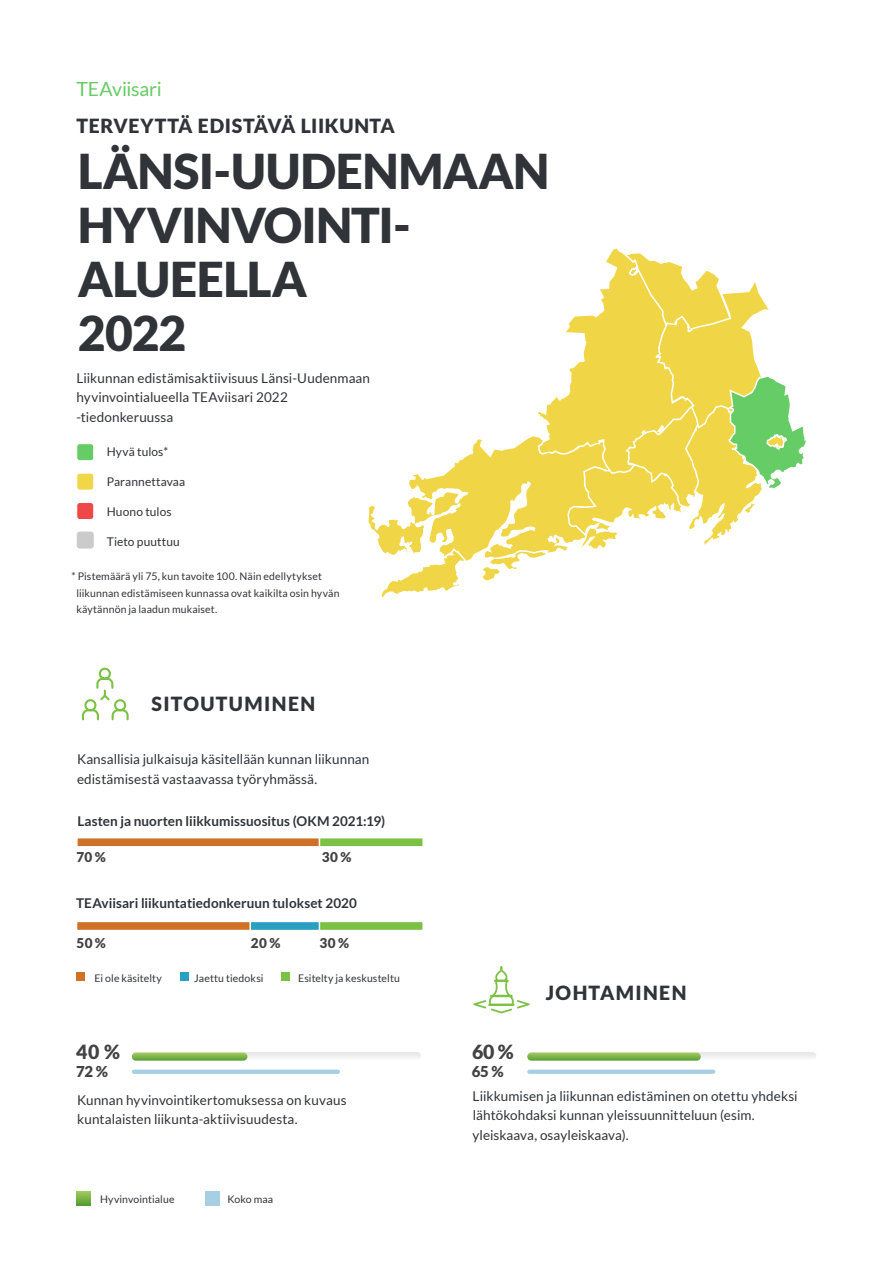
<style>
.page{position:relative;width:893px;height:1263px;background:#fff}
.page>*{position:absolute;margin:0;border:0;box-sizing:border-box;transform-origin:0 0}
.t1{font:900 48px/54px "Lato";letter-spacing:-.015em;color:#303438}
.Subheading{font:900 19.5px "Lato";letter-spacing:.03em;color:#303438}
.Subheading-2{font:900 19.5px "Lato";letter-spacing:.07em;color:#303438}
.t2{font:19.5px "Lato";letter-spacing:-.01em;color:#6c6}
.percentage{font:900 19.5px "Lato";color:#424143}
.percentage-2{font:900 15px "Lato";color:#424143}
.Paragraph{font:13.5px/19.5px "Lato";letter-spacing:.005em;color:#303438}
.Paragraph-2{font:700 13.5px "Lato";letter-spacing:.005em;color:#303438}
.percentage_small{font:900 13.5px "Lato";letter-spacing:.035em;color:#424143}
.t3{font:12px "Lato";letter-spacing:.01em;color:#303438}
.mini{font:10.5px/16.5px "Lato";letter-spacing:.01em;color:#303438}
</style>
<div class="page">
<div style="left:77px;top:444px;width:17px;height:17px;background:#6c6;border-radius:3px"></div>
<div style="left:76px;top:443px;width:18px;height:18px;border:1px solid #fff;border-radius:3px"></div>
<div style="left:77px;top:473px;width:17px;height:17px;background:#efd748;border-radius:3px"></div>
<div style="left:76px;top:473px;width:18px;height:17px;border:1px solid #fff;border-radius:3px"></div>
<div style="left:77px;top:502px;width:17px;height:17px;background:#ef4848;border-radius:3px"></div>
<div style="left:76px;top:502px;width:18px;height:18px;border:1px solid #fff;border-radius:3px"></div>
<div style="left:77px;top:531px;width:17px;height:18px;background:#cbcbcb;border-radius:3px"></div>
<svg style="left:81px;top:667px;width:48px;height:54px"></svg>
<svg style="left:473px;top:966px;width:57px;height:47px"></svg>
<div style="left:132px;top:1052px;width:289px;height:8px;background:#eee;border-radius:4px"></div>
<div style="left:527px;top:1052px;width:289px;height:8px;background:#eee;border-radius:4px"></div>
<svg style="left:132px;top:1052px;width:115px;height:9px"></svg>
<svg style="left:527px;top:1052px;width:174px;height:9px;background:#8abb5c"></svg>
<hr style="left:132px;top:1070px;width:208px;height:4px;background:#a6cfe3;border-radius:2px">
<hr style="left:527px;top:1070px;width:188px;height:4px;background:#a6cfe3;border-radius:2px">
<svg style="left:77px;top:1191px;width:14px;height:14px"></svg>
<div style="left:205px;top:1191px;width:14px;height:14px;background:#a6cfe3"></div>
<div style="left:77px;top:972px;width:8px;height:9px;background:#cf7228"></div>
<div style="left:282px;top:972px;width:8px;height:9px;background:#7bc143"></div>
<div style="left:181px;top:972px;width:8px;height:9px;background:#29a0c1"></div>
<svg style="left:77px;top:838px;width:346px;height:9px;background:#c19b50"></svg>
<svg style="left:77px;top:922px;width:346px;height:8px;background:#9a9857"></svg>
<svg style="left:368px;top:248px;width:438px;height:349px"></svg>
<p class="t2" style="left:77px;top:78px;width:87px">TEAviisari</p>
<p class="Subheading" style="left:77px;top:114px;width:320px">TERVEYTTÄ EDISTÄVÄ LIIKUNTA</p>
<h1 class="t1" style="left:78px;top:144px;width:473px">LÄNSI-UUDENMAAN<br>HYVINVOINTI-<br>ALUEELLA<br>2022</h1>
<p class="Paragraph" style="left:76px;top:368px;width:295px">Liikunnan edistämisaktiivisuus Länsi-Uudenmaan</p>
<p class="Paragraph" style="left:76px;top:388px;width:213px">hyvinvointialueella TEAviisari 2022 -tiedonkeruussa</p>
<p class="t3" style="left:107px;top:445px;width:63px">Hyvä tulos*</p>
<p class="t3" style="left:107px;top:475px;width:80px">Parannettavaa</p>
<p class="t3" style="left:107px;top:505px;width:67px">Huono tulos</p>
<p class="t3" style="left:107px;top:535px;width:75px">Tieto puuttuu</p>
<p class="mini" style="left:76px;top:568px;width:265px;text-indent:-5px">* Pistemäärä yli 75, kun tavoite 100. Näin edellytykset liikunnan edistämiseen kunnassa ovat kaikilta osin hyvän käytännön ja laadun mukaiset.</p>
<h2 class="Subheading-2" style="left:151px;top:692px;width:165px">SITOUTUMINEN</h2>
<p class="Paragraph" style="left:77px;top:749px;width:294px">Kansallisia julkaisuja käsitellään kunnan liikunnan edistämisestä vastaavassa työryhmässä.</p>
<p class="Paragraph-2" style="left:77px;top:813px;width:309px">Lasten ja nuorten liikkumissuositus (OKM 2021:19)</p>
<p class="percentage_small" style="left:77px;top:849px;width:31px">70%</p>
<p class="percentage_small" style="left:322px;top:849px;width:31px">30%</p>
<p class="Paragraph-2" style="left:76px;top:895px;width:282px">TEAviisari liikuntatiedonkeruun tulokset 2020</p>
<p class="percentage_small" style="left:77px;top:935px;width:31px">50%</p>
<p class="percentage_small" style="left:251px;top:935px;width:31px">20%</p>
<p class="percentage_small" style="left:319px;top:935px;width:31px">30%</p>
<p class="mini" style="left:94px;top:970px;width:69px">Ei ole käsitelty</p>
<p class="mini" style="left:194px;top:970px;width:71px">Jaettu tiedoksi</p>
<p class="mini" style="left:298px;top:970px;width:103px">Esitelty ja keskusteltu</p>
<p class="percentage" style="left:76px;top:1041px;width:45px">40 %</p>
<p class="percentage-2" style="left:76px;top:1063px;width:33px">72 %</p>
<p class="Paragraph" style="left:77px;top:1090px;width:271px">Kunnan hyvinvointikertomuksessa on kuvaus kuntalaisten liikunta-aktiivisuudesta.</p>
<p class="mini" style="left:100px;top:1190px;width:76px">Hyvinvointialue</p>
<p class="mini" style="left:227px;top:1190px;width:47px">Koko maa</p>
<p class="percentage" style="left:472px;top:1041px;width:43px">60 %</p>
<p class="percentage-2" style="left:472px;top:1063px;width:33px">65 %</p>
<h2 class="Subheading-2" style="left:546px;top:981px;width:142px">JOHTAMINEN</h2>
<p class="Paragraph" style="left:472px;top:1086px;width:327px">Liikkumisen ja liikunnan edistäminen on otettu yhdeksi lähtökohdaksi kunnan yleissuunnitteluun (esim. yleiskaava, osayleiskaava).</p>
</div>
